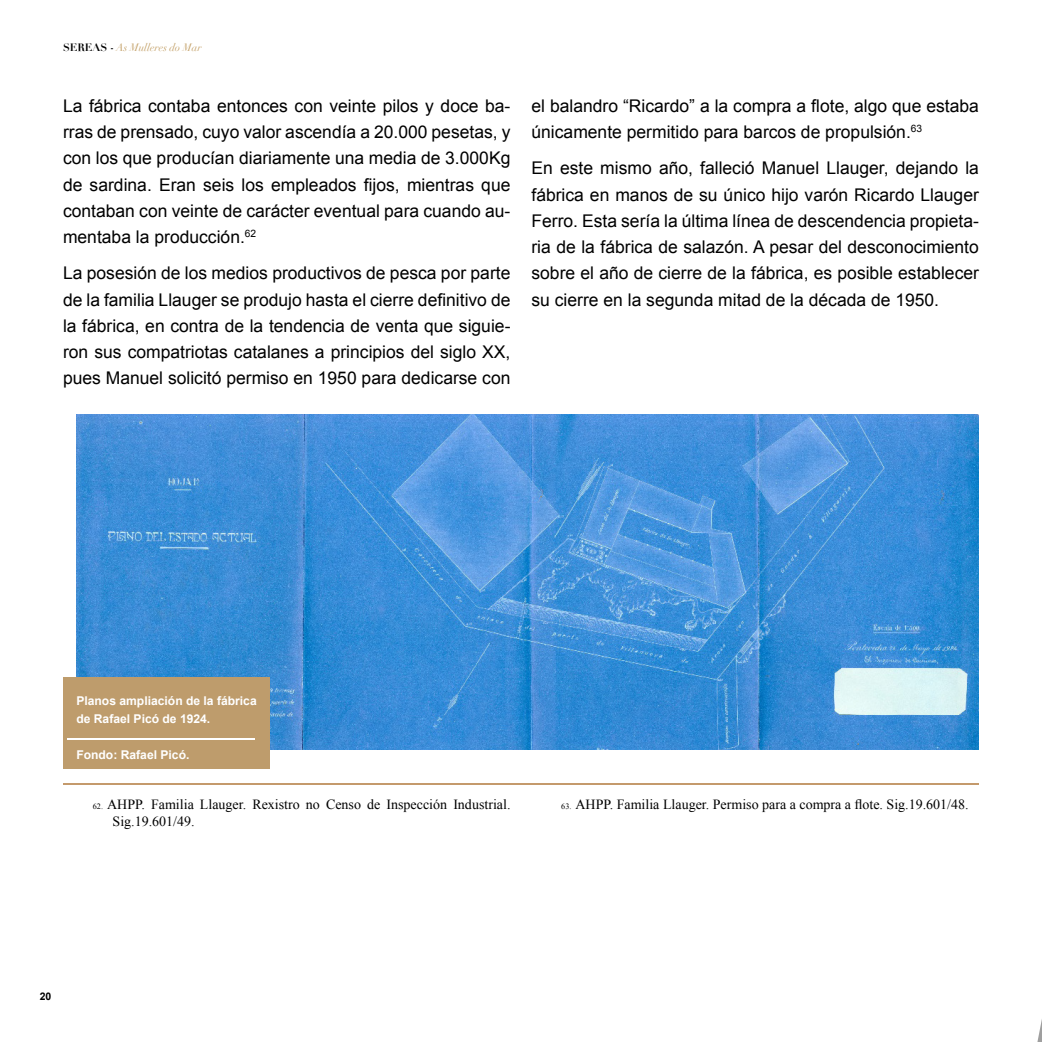
<style>
.page{position:relative;width:1042px;height:1042px;background:#fff}
.page>*{position:absolute;margin:0;border:0;box-sizing:border-box;transform-origin:0 0}
.t1{font:17.5px/26.2px "Arial";color:#000;text-align:justify}
.t2{font:14px/16.8px "Times New Roman";color:#000}
.t3{font:700 12.08px/18.2px "Arial";color:#fff}
.t4{font:italic 10.5px "Didot";color:#c3a067}
.t5{font:700 10.5px "Arial";color:#000}
.s1{font-weight:700;font-style:normal;color:#000}
.s2{font-size:8.22px}
</style>
<div class="page">
<hr style="left:63px;top:783px;width:916px;height:2px;background:#c49a6c">
<img style="left:76px;top:414px;width:903px;height:335px">
<div style="left:63px;top:677px;width:206px;height:92px;background:#be9c6c"></div>
<hr style="left:67px;top:738px;width:187px;height:1px;background:#fff">
<p class="t4" style="left:63px;top:41px;width:140px"><span class="s1">SEREAS -</span> As Mulleres do Mar</p>
<p class="t1" style="left:63px;top:93px;width:449px">La fábrica contaba entonces con veinte pilos y doce ba&shy;rras de prensado, cuyo valor ascendía a 20.000 pesetas, y con los que producían diariamente una media de 3.000Kg de sardina. Eran seis los empleados fijos, mientras que contaban con veinte de carácter eventual para cuando au&shy;mentaba la producción.<sup>62</sup></p>
<p class="t1" style="left:63px;top:260px;width:449px">La posesión de los medios productivos de pesca por parte de la familia Llauger se produjo hasta el cierre definitivo de la fábrica, en contra de la tendencia de venta que siguie&shy;ron sus compatriotas catalanes a principios del siglo XX, pues Manuel solicitó permiso en 1950 para dedicarse con</p>
<p class="t1" style="left:531px;top:93px;width:449px">el balandro “Ricardo” a la compra a flote, algo que estaba únicamente permitido para barcos de propulsión.<sup>63</sup></p>
<p class="t1" style="left:531px;top:155px;width:449px">En este mismo año, falleció Manuel Llauger, dejando la fábrica en manos de su único hijo varón Ricardo Llauger Ferro. Esta sería la última línea de descendencia propieta&shy;ria de la fábrica de salazón. A pesar del desconocimiento sobre el año de cierre de la fábrica, es posible establecer su cierre en la segunda mitad de la década de 1950.</p>
<p class="t3" style="left:76px;top:692px;width:182px">Planos ampliación de la fábrica de Rafael Picó de 1924.</p>
<p class="t3" style="left:76px;top:746px;width:115px">Fondo: Rafael Picó.</p>
<p class="t2" style="left:113px;top:796px;width:399px;text-indent:-20px"><span class="s2">62.</span> AHPP. Familia Llauger. Rexistro no Censo de Inspección Industrial.<br>Sig.19.601/49.</p>
<p class="t2" style="left:561px;top:796px;width:409px"><span class="s2">63.</span> AHPP. Familia Llauger. Permiso para a compra a flote. Sig.19.601/48.</p>
<p class="t5" style="left:40px;top:989px;width:13px">20</p>
</div>
